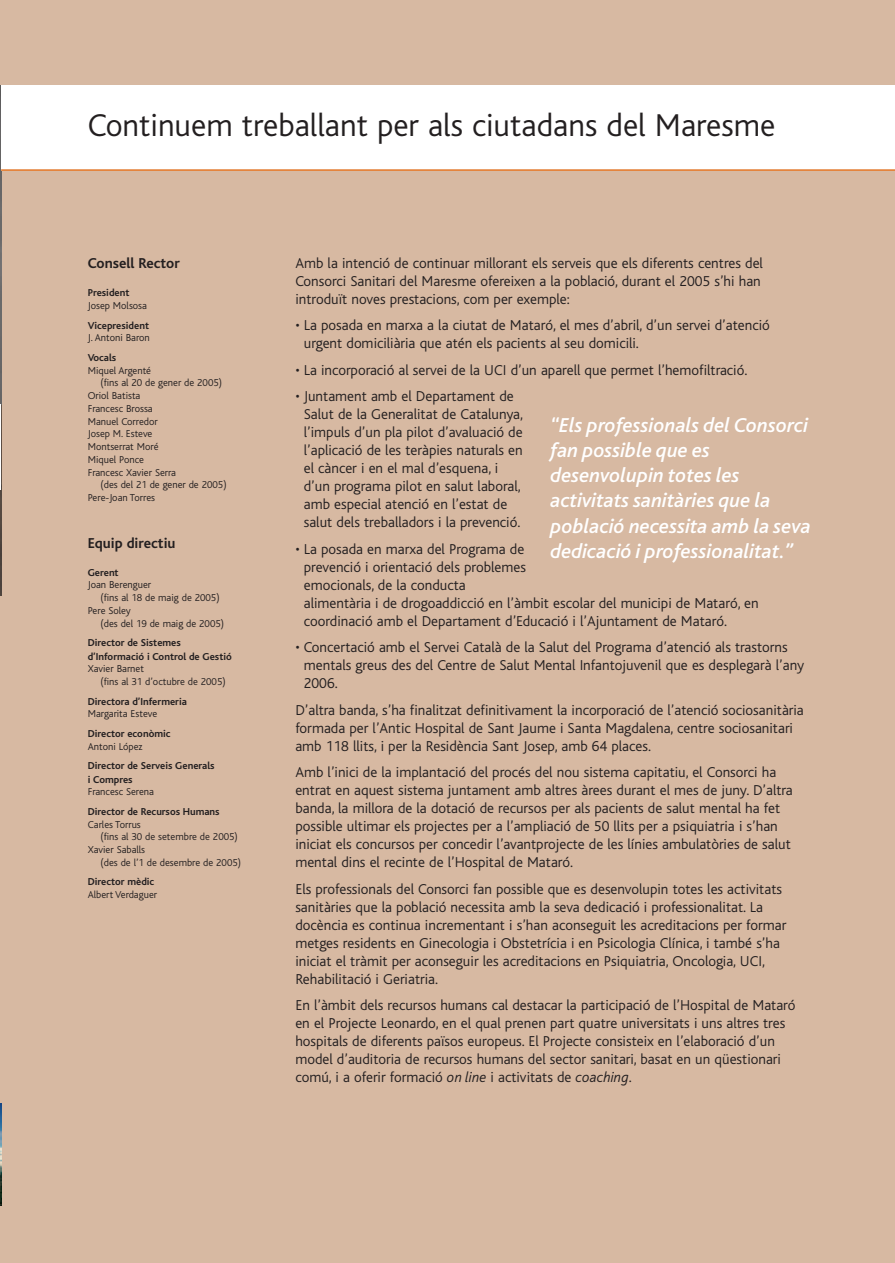
<style>
.page{position:relative;width:895px;height:1263px;background:#fff}
.page>*{position:absolute;margin:0;border:0;box-sizing:border-box;transform-origin:0 0}
.t1{font:300 33px "Bliss";color:#231f20}
.t2{font:italic 500 21px/25.2px "Bliss";color:#fff}
.t3{font:300 15px/18px "Bliss";color:#231f20}
.t4{font:700 15px "Bliss";color:#231f20}
.t5{font:300 10.5px/12.8px "Bliss";color:#231f20}
.t6{font:700 10.5px/13.5px "Bliss";color:#231f20}
.s1{font-style:italic}
</style>
<div class="page">
<div style="left:0;top:0;width:894px;height:1263px;background:#d7b9a2"></div>
<img style="left:0;top:489px;width:1px;height:106px">
<img style="left:0;top:85px;width:1px;height:319px">
<div style="left:1px;top:85px;width:893px;height:85px;background:#fff"></div>
<hr style="left:1px;top:169px;width:893px;height:2px;background:#e06f1c">
<img style="left:0;top:1103px;width:1px;height:102px">
<hr style="left:0;top:404px;width:1px;height:85px;background:#fff">
<h1 class="t1" style="left:88px;top:115px;width:688px">Continuem treballant per als ciutadans del Maresme</h1>
<p class="t4" style="left:88px;top:258px;width:94px">Consell Rector</p>
<p class="t6" style="left:88px;top:287px;width:43px">President</p>
<p class="t5" style="left:88px;top:300px;width:61px">Josep Molsosa</p>
<p class="t6" style="left:88px;top:320px;width:63px">Vicepresident</p>
<p class="t5" style="left:88px;top:332px;width:64px">J. Antoni Baron</p>
<p class="t6" style="left:88px;top:352px;width:30px">Vocals</p>
<p class="t5" style="left:88px;top:365px;width:65px">Miquel Argenté</p>
<p class="t5" style="left:100px;top:377px;width:123px">(fins al 20 de gener de 2005)</p>
<p class="t5" style="left:88px;top:390px;width:54px">Oriol Batista</p>
<p class="t5" style="left:88px;top:403px;width:67px">Francesc Brossa</p>
<p class="t5" style="left:88px;top:416px;width:71px">Manuel Corredor</p>
<p class="t5" style="left:88px;top:428px;width:66px">Josep M. Esteve</p>
<p class="t5" style="left:88px;top:441px;width:72px">Montserrat Moré</p>
<p class="t5" style="left:88px;top:454px;width:58px">Miquel Ponce</p>
<p class="t5" style="left:88px;top:467px;width:90px">Francesc Xavier Serra</p>
<p class="t5" style="left:100px;top:479px;width:127px">(des del 21 de gener de 2005)</p>
<p class="t5" style="left:88px;top:492px;width:69px">Pere-Joan Torres</p>
<p class="t4" style="left:88px;top:538px;width:89px">Equip directiu</p>
<p class="t6" style="left:88px;top:567px;width:32px">Gerent</p>
<p class="t5" style="left:88px;top:579px;width:65px">Joan Berenguer</p>
<p class="t5" style="left:100px;top:592px;width:120px">(fins al 18 de maig de 2005)</p>
<p class="t5" style="left:88px;top:605px;width:45px">Pere Soley</p>
<p class="t5" style="left:100px;top:618px;width:125px">(des del 19 de maig de 2005)</p>
<p class="t6" style="left:88px;top:637px;width:145px">Director de Sistemes d’Informació i Control de Gestió</p>
<p class="t5" style="left:100px;top:663px;width:127px;text-indent:-13px">Xavier Barnet<br>(fins al 31 d’octubre de 2005)</p>
<p class="t6" style="left:88px;top:696px;width:101px">Directora d’Infermeria</p>
<p class="t5" style="left:88px;top:708px;width:71px">Margarita Esteve</p>
<p class="t6" style="left:88px;top:728px;width:84px">Director econòmic</p>
<p class="t5" style="left:88px;top:741px;width:56px">Antoni López</p>
<p class="t6" style="left:88px;top:760px;width:128px">Director de Serveis Generals i Compres</p>
<p class="t5" style="left:88px;top:786px;width:68px">Francesc Serena</p>
<p class="t6" style="left:88px;top:806px;width:133px">Director de Recursos Humans</p>
<p class="t5" style="left:88px;top:819px;width:55px">Carles Torrus</p>
<p class="t5" style="left:100px;top:831px;width:139px">(fins al 30 de setembre de 2005)</p>
<p class="t5" style="left:88px;top:844px;width:59px">Xavier Saballs</p>
<p class="t5" style="left:100px;top:857px;width:142px">(des de l’1 de desembre de 2005)</p>
<p class="t6" style="left:88px;top:876px;width:68px">Director mèdic</p>
<p class="t5" style="left:88px;top:889px;width:71px">Albert Verdaguer</p>
<p class="t3" style="left:295px;top:255px;width:469px">Amb la intenció de continuar millorant els serveis que els diferents centres del<br>Consorci Sanitari del Maresme ofereixen a la població, durant el 2005 s’hi han introduït noves prestacions, com per exemple:</p>
<p class="t3" style="left:303px;top:318px;width:467px;text-indent:-8px">• La posada en marxa a la ciutat de Mataró, el mes d’abril, d’un servei d’atenció urgent domiciliària que atén els pacients al seu domicili.</p>
<p class="t3" style="left:295px;top:362px;width:453px">• La incorporació al servei de la UCI d’un aparell que permet l’hemofiltració.</p>
<p class="t3" style="left:303px;top:389px;width:220px;text-indent:-8px">• Juntament amb el Departament de Salut de la Generalitat de Catalunya, l’impuls d’un pla pilot d’avaluació de l’aplicació de les teràpies naturals en el càncer i en el mal d’esquena, i d’un programa pilot en salut laboral, amb especial atenció en l’estat de salut dels treballadors i la prevenció.</p>
<p class="t3" style="left:303px;top:541px;width:456px;text-indent:-8px">• La posada en marxa del Programa de<br>prevenció i orientació dels problemes<br>emocionals, de la conducta<br>alimentària i de drogoaddicció en l’àmbit escolar del municipi de Mataró, en coordinació amb el Departament d’Educació i l’Ajuntament de Mataró.</p>
<p class="t3" style="left:303px;top:640px;width:501px;text-indent:-8px">• Concertació amb el Servei Català de la Salut del Programa d’atenció als trastorns mentals greus des del Centre de Salut Mental Infantojuvenil que es desplegarà l’any<br>2006.</p>
<p class="t3" style="left:295px;top:702px;width:509px">D’altra banda, s’ha finalitzat definitivament la incorporació de l’atenció sociosanitària formada per l’Antic Hospital de Sant Jaume i Santa Magdalena, centre sociosanitari amb 118 llits, i per la Residència Sant Josep, amb 64 places.</p>
<p class="t3" style="left:295px;top:765px;width:498px">Amb l’inici de la implantació del procés del nou sistema capitatiu, el Consorci ha entrat en aquest sistema juntament amb altres àrees durant el mes de juny. D’altra banda, la millora de la dotació de recursos per als pacients de salut mental ha fet possible ultimar els projectes per a l’ampliació de 50 llits per a psiquiatria i s’han iniciat els concursos per concedir l’avantprojecte de les línies ambulatòries de salut mental dins el recinte de l’Hospital de Mataró.</p>
<p class="t3" style="left:295px;top:881px;width:492px">Els professionals del Consorci fan possible que es desenvolupin totes les activitats sanitàries que la població necessita amb la seva dedicació i professionalitat. La docència es continua incrementant i s’han aconseguit les acreditacions per formar metges residents en Ginecologia i Obstetrícia i en Psicologia Clínica, i també s’ha iniciat el tràmit per aconseguir les acreditacions en Psiquiatria, Oncologia, UCI, Rehabilitació i Geriatria.</p>
<p class="t3" style="left:295px;top:998px;width:501px">En l’àmbit dels recursos humans cal destacar la participació de l’Hospital de Mataró en el Projecte Leonardo, en el qual prenen part quatre universitats i uns altres tres hospitals de diferents països europeus. El Projecte consisteix en l’elaboració d’un model d’auditoria de recursos humans del sector sanitari, basat en un qüestionari comú, i a oferir formació <span class="s1">on line</span> i activitats de <span class="s1">coaching</span>.</p>
<h2 class="t2" style="left:550px;top:415px;width:262px">“Els professionals del Consorci fan possible que es desenvolupin totes les activitats sanitàries que la població necessita amb la seva dedicació i professionalitat.”</h2>
</div>
